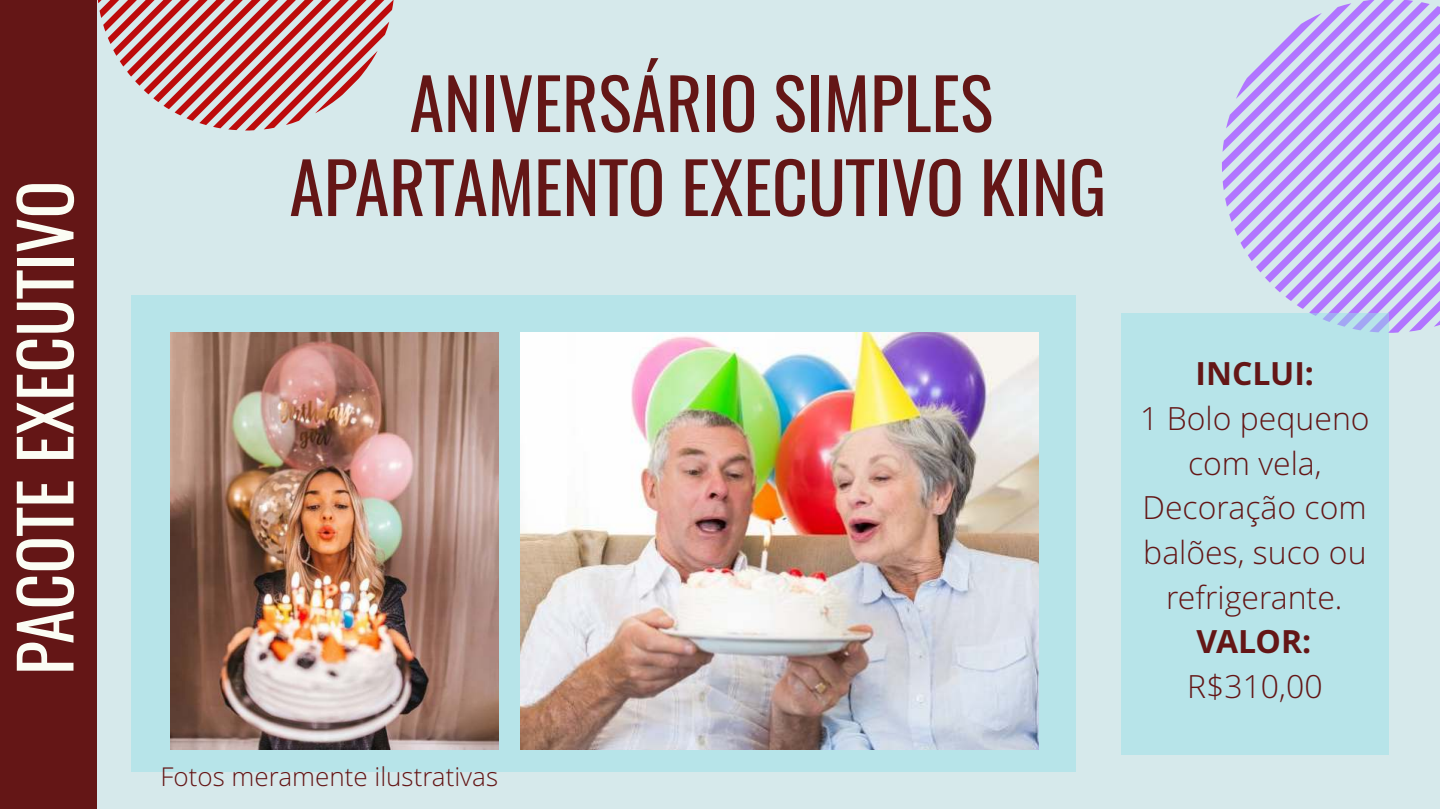
<style>
.page{position:relative;width:1440px;height:809px;background:#d6e9eb}
.page>*{position:absolute;margin:0;border:0;box-sizing:border-box;transform-origin:0 0}
.t1{font:70px/84px "Oswald";color:#641616;text-align:center}
.t2{font:70px "Oswald";color:#fbfdf4}
.t3{font:300 32px/44.6px "Open Sans";color:#641616;text-align:center}
.t4{font:700 32px "Open Sans";color:#641616}
.t5{font:300 26px "Open Sans";color:#641616}
</style>
<div class="page">
<div style="left:0;top:0;width:97px;height:809px;background:#641616"></div>
<svg style="left:1222px;top:0;width:218px;height:333px"></svg>
<div style="left:1121px;top:313px;width:267px;height:442px;background:#b7e4e9"></div>
<svg style="left:98px;top:0;width:296px;height:131px"></svg>
<div style="left:131px;top:296px;width:945px;height:476px;background:#b7e4e9"></div>
<img style="left:170px;top:332px;width:329px;height:417px">
<img style="left:520px;top:332px;width:518px;height:417px">
<h1 class="t2" style="left:-10px;top:675px;width:496px;rotate:-90deg">PACOTE EXECUTIVO</h1>
<h1 class="t1" style="left:289px;top:58px;width:818px">ANIVERSÁRIO SIMPLES<br>APARTAMENTO EXECUTIVO KING</h1>
<p class="t5" style="left:160px;top:766px;width:339px">Fotos meramente ilustrativas</p>
<p class="t4" style="left:1195px;top:361px;width:120px">INCLUI:</p>
<p class="t3" style="left:1140px;top:399px;width:231px">1 Bolo pequeno com vela,<br>Decoração com balões, suco ou refrigerante.</p>
<p class="t4" style="left:1197px;top:629px;width:116px">VALOR:</p>
<p class="t3" style="left:1187px;top:667px;width:137px">R$310,00</p>
</div>
